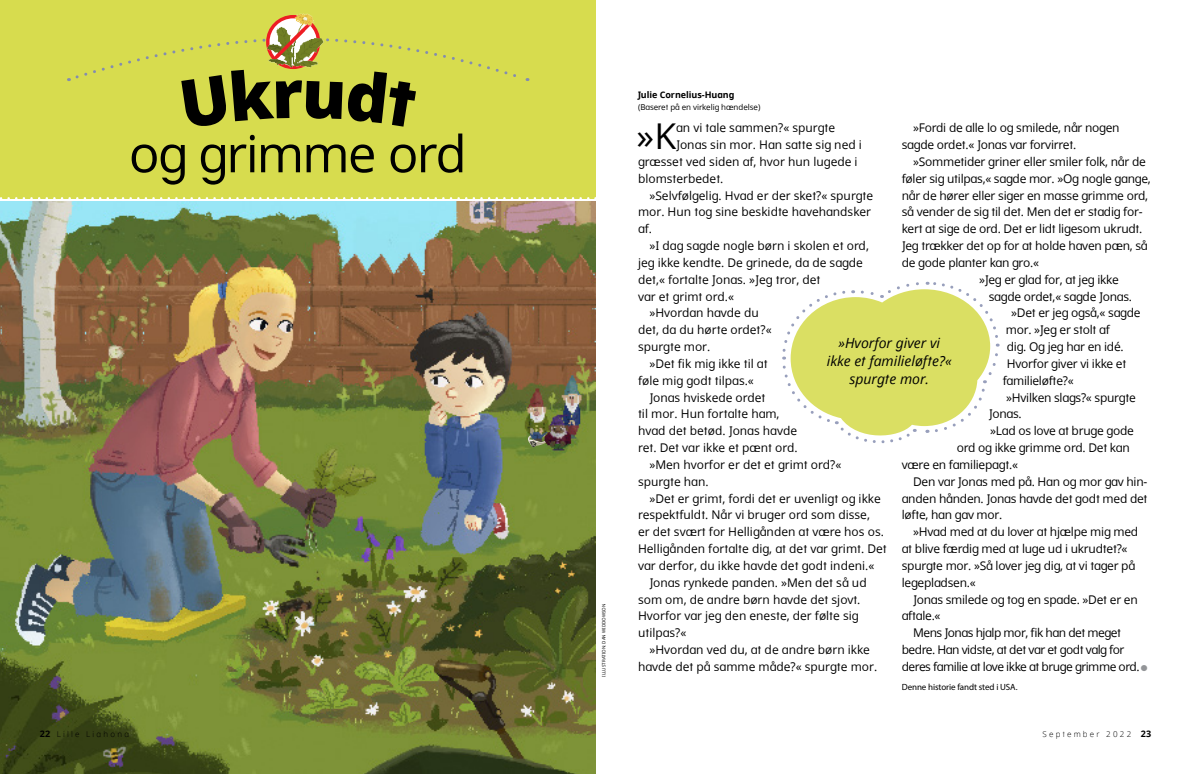
<style>
.page{position:relative;width:1191px;height:774px;background:#fff}
.page>*{position:absolute;margin:0;border:0;box-sizing:border-box;transform-origin:0 0}
.ARTCL_title_GREP{font:51px "Dots Solidlds Lat";letter-spacing:-.035em;color:#000}
.ARTCL_para_first{font:35.6px "Dots Solidlds Lat";color:#000}
.t1{font:italic 14px/18px "Dots Solidlds Lat";color:#000;text-align:center}
.ARTCL_para{font:12px/16.8px "Dots Solidlds Lat";letter-spacing:-.02em;color:#000}
.ARTCL_para-2{font:12px/16.8px "Dots Solidlds Lat";color:#000}
.ARTCL_para-3{font:12px/16.8px "Dots Solidlds Lat";letter-spacing:-.04em;color:#000}
.ARTCL_para_first-2{font:12px "Dots Solidlds Lat";color:#000}
.POP_para{font:9px "Myriad Pro";letter-spacing:-.01em;color:#000}
.ARTCL-BY_para_first{font:700 9px "Dots Solidlds Lat";letter-spacing:-.005em;color:#000}
.t2{font:300 8px "Dots Solidlds Lat";letter-spacing:.28em;color:#000}
.ARTCL-BY_para{font:8px "Dots Solidlds Lat";letter-spacing:-.005em;color:#000}
.t3{font:4.5px "Dots Solidlds Lat";color:#000}
.s1{font-family:"Ding P Ilds Dpi";font-size:8.5px;color:#939598}
.s2{font-weight:700;font-size:9px}
</style>
<div class="page">
<div style="left:0;top:0;width:595px;height:198px;background:#d7dc4e"></div>
<img style="left:0;top:202px;width:596px;height:572px">
<svg style="left:782px;top:281px;width:218px;height:163px"></svg>
<img style="left:281px;top:13px;width:32px;height:5px">
<svg style="left:0;top:197px;width:596px;height:2px"></svg>
<img style="left:527px;top:435px;width:19px;height:12px">
<svg style="left:68px;top:18px;width:460px;height:63px"></svg>
<p class="ARTCL_title_GREP" style="left:129px;top:116px;width:339px">og grimme ord</p>
<p class="t3" style="left:600px;top:677px;width:74px;rotate:-90deg">ILLUSTRATION: DAN WIDDOWSON</p>
<p class="ARTCL-BY_para_first" style="left:638px;top:88px;width:98px">Julie Cornelius-Huang</p>
<p class="ARTCL-BY_para" style="left:638px;top:101px;width:124px">(Baseret på en virkelig hændelse)</p>
<p class="ARTCL_para" style="left:901px;top:120px;width:219px;text-indent:11px">»Fordi de alle lo og smilede, når nogen sagde ordet.« Jonas var forvirret.</p>
<p class="ARTCL_para" style="left:901px;top:153px;width:250px;text-indent:11px">»Sommetider griner eller smiler folk, når de føler sig utilpas,« sagde mor. »Og nogle gange, når de hører eller siger en masse grimme ord, så vender de sig til det. Men det er stadig for&shy;kert at sige de ord. Det er lidt ligesom ukrudt.<br>Jeg trækker det op for at holde haven pæn, så de gode planter kan gro.«</p>
<p class="ARTCL_para" style="left:988px;top:271px;width:145px;text-indent:-10px">»Jeg er glad for, at jeg ikke sagde ordet,« sagde Jonas.</p>
<p class="ARTCL_para" style="left:1011px;top:305px;width:131px">»Det er jeg også,« sagde</p>
<p class="ARTCL_para" style="left:1005px;top:322px;width:105px">mor. »Jeg er stolt af</p>
<p class="ARTCL_para" style="left:1006px;top:338px;width:118px">dig. Og jeg har en idé.</p>
<p class="ARTCL_para" style="left:1006px;top:355px;width:121px">Hvorfor giver vi ikke et</p>
<p class="ARTCL_para" style="left:1002px;top:372px;width:72px">familieløfte?«</p>
<p class="ARTCL_para" style="left:988px;top:389px;width:149px;text-indent:17px">»Hvilken slags?« spurgte<br>Jonas.</p>
<p class="ARTCL_para" style="left:990px;top:423px;width:145px">»Lad os love at bruge gode</p>
<p class="ARTCL_para" style="left:956px;top:439px;width:174px">ord og ikke grimme ord. Det kan</p>
<p class="ARTCL_para" style="left:901px;top:456px;width:118px">være en familiepagt.«</p>
<p class="ARTCL_para" style="left:901px;top:473px;width:247px;text-align:justify;text-indent:11px">Den var Jonas med på. Han og mor gav hin&shy;anden hånden. Jonas havde det godt med det løfte, han gav mor.</p>
<p class="ARTCL_para" style="left:901px;top:524px;width:238px;text-indent:11px">»Hvad med at du lover at hjælpe mig med at blive færdig med at luge ud i ukrudtet?« spurgte mor. »Så lover jeg dig, at vi tager på legepladsen.«</p>
<p class="ARTCL_para" style="left:901px;top:591px;width:237px;text-indent:11px">Jonas smilede og tog en spade. »Det er en aftale.«</p>
<p class="ARTCL_para-3" style="left:901px;top:625px;width:247px;text-indent:11px">Mens Jonas hjalp mor, fik han det meget bedre. Han vidste, at det var et godt valg for deres familie at love ikke at bruge grimme ord. <span class="s1">●</span></p>
<p class="POP_para" style="left:901px;top:682px;width:117px">Denne historie fandt sted i USA.</p>
<p class="ARTCL_para_first" style="left:636px;top:110px;width:41px">»K</p>
<p class="ARTCL_para_first-2" style="left:676px;top:119px;width:160px">an vi tale sammen?« spurgte</p>
<p class="ARTCL_para_first-2" style="left:676px;top:136px;width:187px">Jonas sin mor. Han satte sig ned i</p>
<p class="ARTCL_para_first-2" style="left:638px;top:153px;width:221px">græsset ved siden af, hvor hun lugede i</p>
<p class="ARTCL_para_first-2" style="left:638px;top:170px;width:87px">blomsterbedet.</p>
<p class="ARTCL_para-2" style="left:638px;top:187px;width:237px;text-indent:11px">»Selvfølgelig. Hvad er der sket?« spurgte mor. Hun tog sine beskidte havehandsker af.</p>
<p class="ARTCL_para-2" style="left:638px;top:237px;width:232px;text-indent:11px">»I dag sagde nogle børn i skolen et ord, jeg ikke kendte. De grinede, da de sagde det,« fortalte Jonas. »Jeg tror, det<br>var et grimt ord.«</p>
<p class="ARTCL_para-2" style="left:638px;top:305px;width:135px;text-indent:11px">»Hvordan havde du det, da du hørte ordet?« spurgte mor.</p>
<p class="ARTCL_para-2" style="left:638px;top:355px;width:131px;text-indent:11px">»Det fik mig ikke til at føle mig godt tilpas.«</p>
<p class="ARTCL_para-2" style="left:638px;top:389px;width:161px;text-indent:11px">Jonas hviskede ordet<br>til mor. Hun fortalte ham, hvad det betød. Jonas havde ret. Det var ikke et pænt ord.</p>
<p class="ARTCL_para-2" style="left:638px;top:456px;width:205px;text-indent:11px">»Men hvorfor er det et grimt ord?« spurgte han.</p>
<p class="ARTCL_para-2" style="left:638px;top:490px;width:250px;text-indent:11px">»Det er grimt, fordi det er uvenligt og ikke respektfuldt. Når vi bruger ord som disse,<br>er det svært for Helligånden at være hos os.<br>Helligånden fortalte dig, at det var grimt. Det var derfor, du ikke havde det godt indeni.«</p>
<p class="ARTCL_para-2" style="left:638px;top:574px;width:230px;text-indent:11px">Jonas rynkede panden. »Men det så ud som om, de andre børn havde det sjovt.<br>Hvorfor var jeg den eneste, der følte sig utilpas?«</p>
<p class="ARTCL_para-2" style="left:638px;top:641px;width:241px;text-align:center">»Hvordan ved du, at de andre børn ikke havde det på samme måde?« spurgte mor.</p>
<p class="t1" style="left:827px;top:334px;width:126px">»Hvorfor giver vi ikke et familieløfte?« spurgte mor.</p>
<p class="t2" style="left:40px;top:728px;width:91px"><span class="s2">22</span> Lille Liahona</p>
<p class="t2" style="left:1042px;top:728px;width:110px">September 2022 <span class="s2">23</span></p>
</div>
